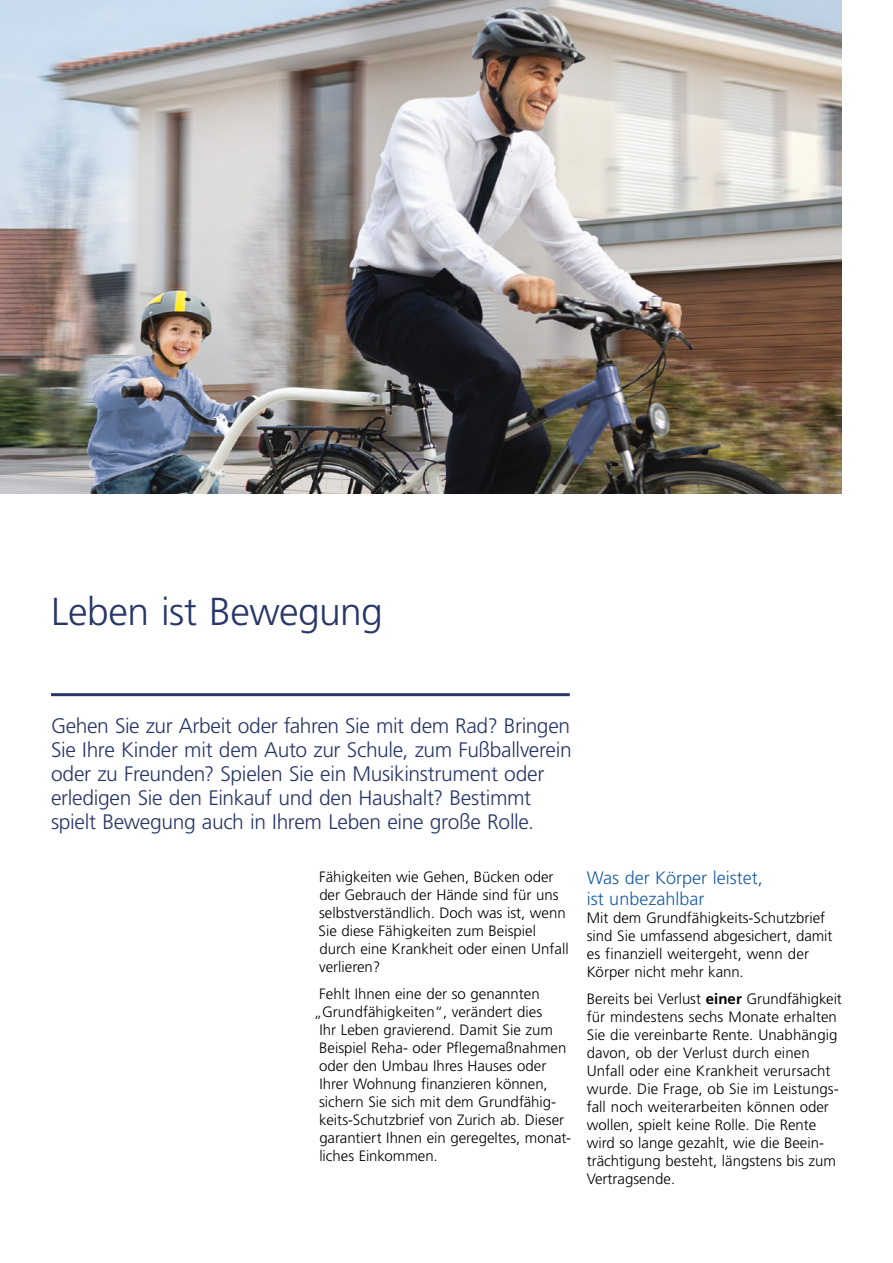
<style>
.page{position:relative;width:893px;height:1263px;background:#fff}
.page>*{position:absolute;margin:0;border:0;box-sizing:border-box;transform-origin:0 0}
.t1{font:300 39px "Frutiger LT Pro";letter-spacing:-.015em;color:#283767}
.t2{font:300 21px/24px "Frutiger LT Pro";letter-spacing:-.015em;color:#283767}
.t3{font:300 18px/21px "Frutiger LT Pro";color:#1a5ea4}
.t4{font:300 15px/18px "Frutiger LT Pro";color:#000}
.s1{font-weight:700}
</style>
<div class="page">
<img style="left:0;top:0;width:842px;height:493px">
<hr style="left:51px;top:693px;width:519px;height:3px;background:#283767">
<h1 class="t1" style="left:51px;top:588px;width:333px">Leben ist Bewegung</h1>
<p class="t2" style="left:51px;top:714px;width:522px">Gehen Sie zur Arbeit oder fahren Sie mit dem Rad? Bringen Sie Ihre Kinder mit dem Auto zur Schule, zum Fußballverein oder zu Freunden? Spielen Sie ein Musikinstrument oder erledigen Sie den Einkauf und den Haushalt? Bestimmt spielt Bewegung auch in Ihrem Leben eine große Rolle.</p>
<p class="t4" style="left:318px;top:868px;width:252px">Fähigkeiten wie Gehen, Bücken oder der Gebrauch der Hände sind für uns selbstverständlich. Doch was ist, wenn<br>Sie diese Fähigkeiten zum Beispiel durch eine Krankheit oder einen Unfall verlieren?</p>
<p class="t4" style="left:319px;top:985px;width:222px">Fehlt Ihnen eine der so genannten</p>
<p class="t4" style="left:314px;top:1003px;width:230px">„Grundfähigkeiten“, verändert dies</p>
<p class="t4" style="left:319px;top:1021px;width:235px">Ihr Leben gravierend. Damit Sie zum</p>
<p class="t4" style="left:319px;top:1039px;width:249px">Beispiel Reha- oder Pflegemaßnahmen</p>
<p class="t4" style="left:319px;top:1057px;width:229px">oder den Umbau Ihres Hauses oder</p>
<p class="t4" style="left:319px;top:1075px;width:230px">Ihrer Wohnung finanzieren können,</p>
<p class="t4" style="left:319px;top:1093px;width:239px">sichern Sie sich mit dem Grundfähig-</p>
<p class="t4" style="left:319px;top:1111px;width:246px">keits-Schutzbrief von Zurich ab. Dieser</p>
<p class="t4" style="left:319px;top:1129px;width:253px">garantiert Ihnen ein geregeltes, monat-</p>
<p class="t4" style="left:319px;top:1147px;width:120px">liches Einkommen.</p>
<p class="t3" style="left:587px;top:867px;width:177px">Was der Körper leistet, ist unbezahlbar</p>
<p class="t4" style="left:587px;top:909px;width:247px">Mit dem Grundfähigkeits-Schutzbrief sind Sie umfassend abgesichert, damit es finanziell weitergeht, wenn der Körper nicht mehr kann.</p>
<p class="t4" style="left:587px;top:990px;width:257px">Bereits bei Verlust <span class="s1">einer</span> Grundfähigkeit für mindestens sechs Monate erhalten Sie die vereinbarte Rente. Unabhängig davon, ob der Verlust durch einen Unfall oder eine Krankheit verursacht wurde. Die Frage, ob Sie im Leistungs&shy;fall noch weiterarbeiten können oder wollen, spielt keine Rolle. Die Rente wird so lange gezahlt, wie die Beein&shy;trächtigung besteht, längstens bis zum Vertragsende.</p>
</div>
